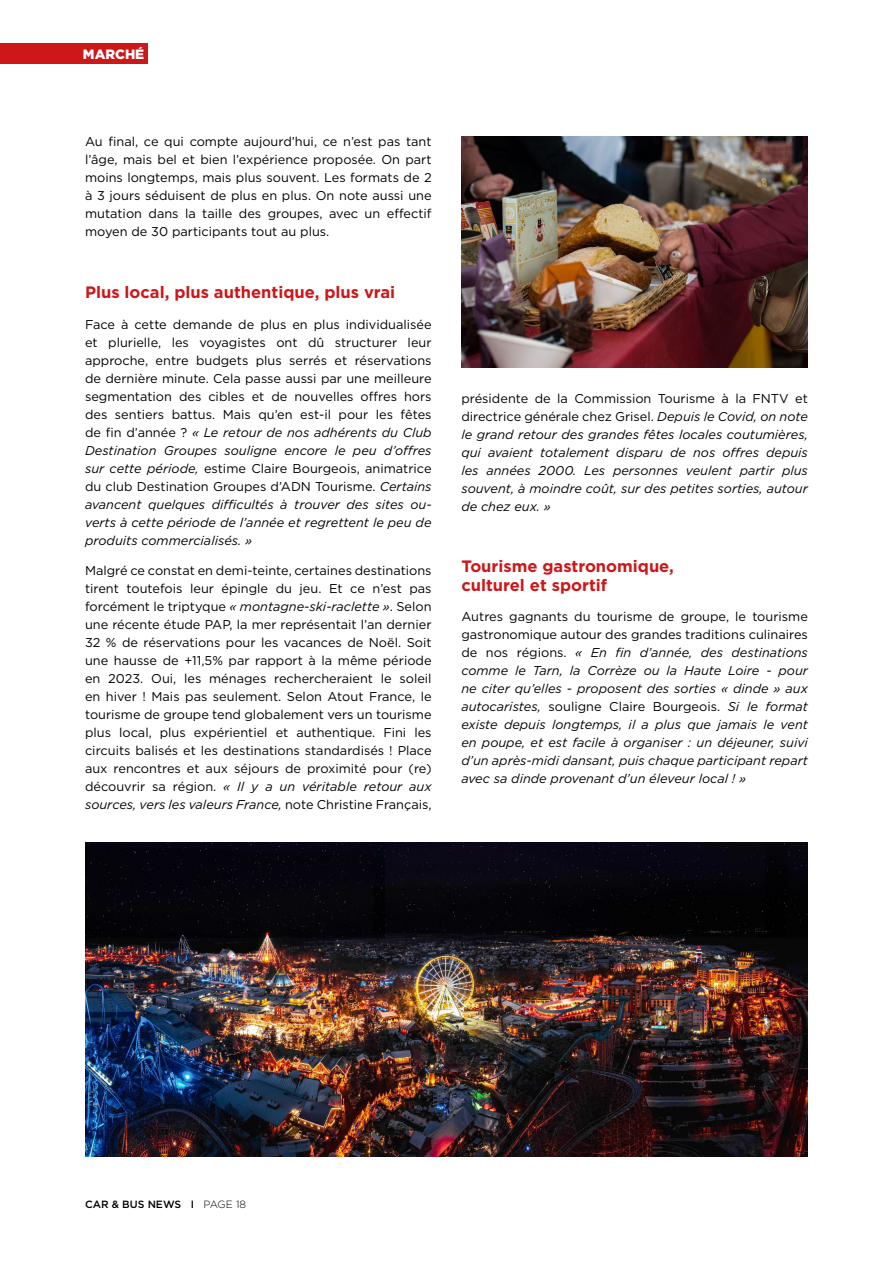
<style>
.page{position:relative;width:893px;height:1263px;background:#fff}
.page>*{position:absolute;margin:0;border:0;box-sizing:border-box;transform-origin:0 0}
.t1{font:700 16.5px/18px "Gotham";color:#cd1719}
.t2{font:900 13.5px "Gotham";color:#fff}
.t3{font:12.75px/18px "Gotham";color:#000;text-align:justify}
.t4{font:italic 12.75px/18px "Gotham";color:#000;text-align:justify}
.t5{font:500 10.5px "Gotham";color:#000}
.s1{font-style:italic}
.s2{font-style:normal}
.s3{font-weight:300}
</style>
<div class="page">
<div style="left:0;top:44px;width:147px;height:20px;background:#cd1719"></div>
<img style="left:85px;top:842px;width:723px;height:315px">
<img style="left:461px;top:136px;width:347px;height:231px">
<p class="t2" style="left:83px;top:45px;width:63px">MARCHÉ</p>
<p class="t3" style="left:85px;top:132px;width:348px">Au final, ce qui compte aujourd’hui, ce n’est pas tant l’âge, mais bel et bien l’expérience proposée. On part moins longtemps, mais plus souvent. Les formats de 2 à 3 jours séduisent de plus en plus. On note aussi une mutation dans la taille des groupes, avec un effectif moyen de 30 participants tout au plus.</p>
<p class="t1" style="left:85px;top:283px;width:312px">Plus local, plus authentique, plus vrai</p>
<p class="t3" style="left:85px;top:315px;width:348px">Face à cette demande de plus en plus individualisée et plurielle, les voyagistes ont dû structurer leur approche, entre budgets plus serrés et réservations de dernière minute. Cela passe aussi par une meilleure segmentation des cibles et de nouvelles offres hors des sentiers battus. Mais qu’en est-il pour les fêtes de fin d’année ? <span class="s1">« Le retour de nos adhérents du Club Destination Groupes souligne encore le peu d’offres sur cette période,</span> estime Claire Bourgeois, animatrice du club Destination Groupes d’ADN Tourisme. <span class="s1">Certains avancent quelques difficultés à trouver des sites ou&shy;verts à cette période de l’année et regrettent le peu de produits commercialisés. »</span></p>
<p class="t3" style="left:85px;top:562px;width:348px">Malgré ce constat en demi-teinte, certaines destinations tirent toutefois leur épingle du jeu. Et ce n’est pas forcément le triptyque <span class="s1">« montagne-ski-raclette »</span>. Selon une récente étude PAP, la mer représentait l’an dernier 32 % de réservations pour les vacances de Noël. Soit une hausse de +11,5% par rapport à la même période en 2023. Oui, les ménages rechercheraient le soleil en hiver ! Mais pas seulement. Selon Atout France, le tourisme de groupe tend globalement vers un tourisme plus local, plus expérientiel et authentique. Fini les circuits balisés et les destinations standardisés ! Place aux rencontres et aux séjours de proximité pour (re) découvrir sa région. <span class="s1">« Il y a un véritable retour aux sources, vers les valeurs France,</span> note Christine Français,</p>
<p class="t4" style="left:461px;top:389px;width:348px"><span class="s2">présidente de la Commission Tourisme à la FNTV et directrice générale chez Grisel.</span> Depuis le Covid, on note le grand retour des grandes fêtes locales coutumières, qui avaient totalement disparu de nos offres depuis les années 2000. Les personnes veulent partir plus souvent, à moindre coût, sur des petites sorties, autour de chez eux. »</p>
<p class="t1" style="left:461px;top:557px;width:214px">Tourisme gastronomique, culturel et sportif</p>
<p class="t4" style="left:461px;top:607px;width:348px"><span class="s2">Autres gagnants du tourisme de groupe, le tourisme gastronomique autour des grandes traditions culinaires de nos régions.</span> « En fin d’année, des destinations comme le Tarn, la Corrèze ou la Haute Loire - pour ne citer qu’elles - proposent des sorties « dinde » aux autocaristes, <span class="s2">souligne Claire Bourgeois.</span> Si le format existe depuis longtemps, il a plus que jamais le vent en poupe, et est facile à organiser : un déjeuner, suivi d’un après-midi dansant, puis chaque participant repart avec sa dinde provenant d’un éleveur local ! »</p>
<p class="t5" style="left:85px;top:1197px;width:163px">CAR &amp; BUS NEWS I <span class="s3">PAGE 18</span></p>
</div>
